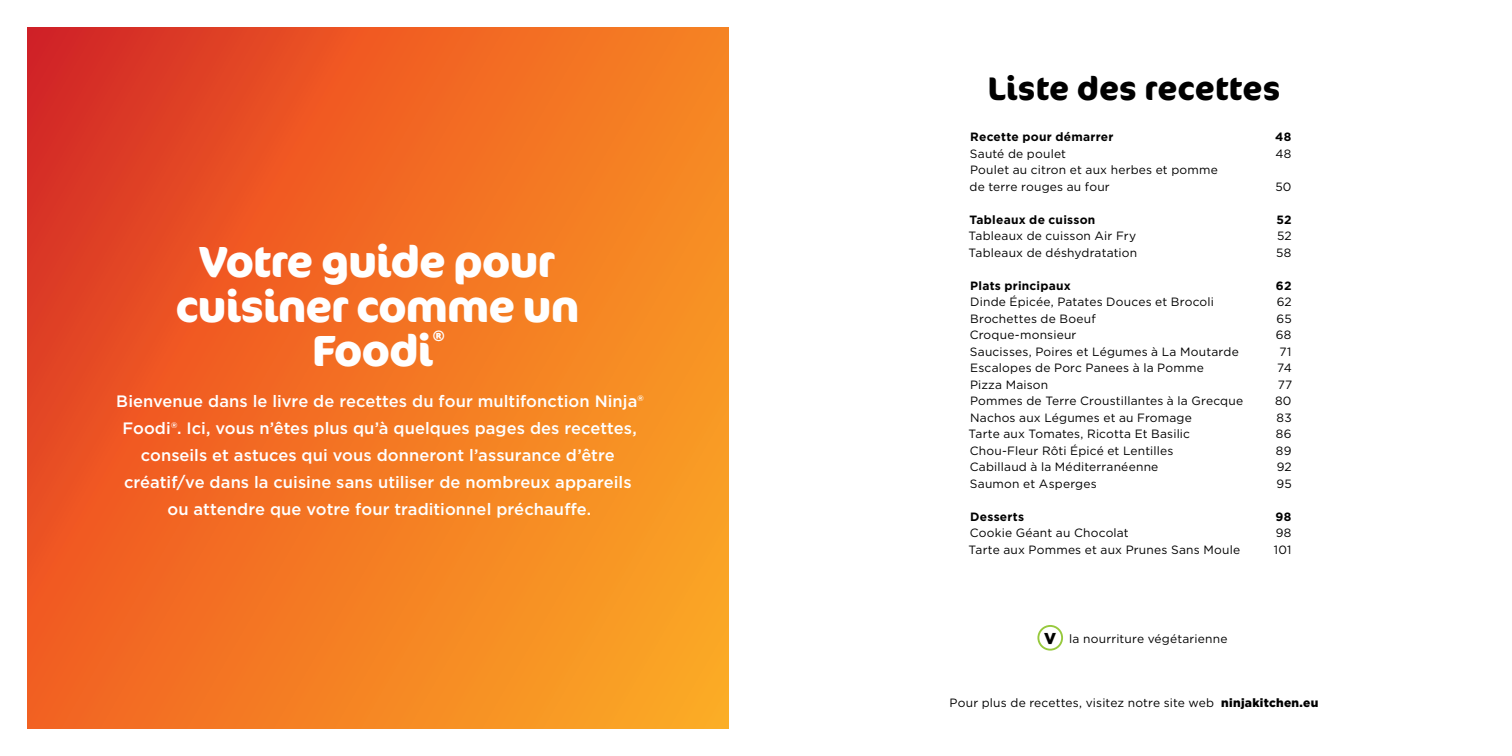
<style>
.page{position:relative;width:1512px;height:756px;background:#fff}
.page>*{position:absolute;margin:0;border:0;box-sizing:border-box;transform-origin:0 0}
.t1{font:700 43.5px/45px "Cocon Pro";letter-spacing:-.025em;color:#fff;text-align:center}
.t2{font:700 32.7px "Cocon Pro";letter-spacing:.005em;color:#000}
.t3{font:500 16.5px/27px "Gotham";letter-spacing:.005em;color:#fff;text-align:center}
.t4{font:700 15px "Cocon Pro";color:#fff}
.t5{font:12px/16.5px "Gotham";letter-spacing:.015em;color:#000}
.t6{font:700 12px "Gotham";letter-spacing:.02em;color:#000}
.s1{font-weight:900;font-size:15.75px}
.s2{font-weight:900}
</style>
<div class="page">
<svg style="left:27px;top:27px;width:702px;height:702px;background:#f07023"></svg>
<div style="left:1037px;top:625px;width:26px;height:26px;border:2px solid #97c93d;border-radius:50%"></div>
<h1 class="t1" style="left:176px;top:238px;width:405px">Votre guide pour cuisiner comme un<br>Foodi</h1>
<p class="t4" style="left:433px;top:325px;width:14px">®</p>
<p class="t3" style="left:116px;top:387px;width:529px">Bienvenue dans le livre de recettes du four multifonction Ninja® Foodi®. Ici, vous n’êtes plus qu’à quelques pages des recettes, conseils et astuces qui vous donneront l’assurance d’être créatif/ve dans la cuisine sans utiliser de nombreux appareils ou attendre que votre four traditionnel préchauffe.</p>
<h2 class="t2" style="left:988px;top:66px;width:294px">Liste des recettes</h2>
<p class="t6" style="left:970px;top:129px;width:145px">Recette pour démarrer</p>
<p class="t6" style="left:1275px;top:129px;width:18px">48</p>
<p class="t5" style="left:970px;top:145px;width:98px">Sauté de poulet</p>
<p class="t5" style="left:1275px;top:145px;width:18px">48</p>
<p class="t5" style="left:970px;top:161px;width:250px">Poulet au citron et aux herbes et pomme de terre rouges au four</p>
<p class="t5" style="left:1275px;top:178px;width:18px">50</p>
<p class="t6" style="left:969px;top:211px;width:127px">Tableaux de cuisson</p>
<p class="t6" style="left:1276px;top:211px;width:17px">52</p>
<p class="t5" style="left:969px;top:227px;width:169px">Tableaux de cuisson Air Fry</p>
<p class="t5" style="left:1277px;top:227px;width:16px">52</p>
<p class="t5" style="left:969px;top:244px;width:170px">Tableaux de déshydratation</p>
<p class="t5" style="left:1276px;top:244px;width:17px">58</p>
<p class="t6" style="left:970px;top:277px;width:102px">Plats principaux</p>
<p class="t6" style="left:1276px;top:277px;width:17px">62</p>
<p class="t5" style="left:970px;top:293px;width:245px">Dinde Épicée, Patates Douces et Brocoli</p>
<p class="t5" style="left:1277px;top:293px;width:17px">62</p>
<p class="t5" style="left:970px;top:310px;width:127px">Brochettes de Boeuf</p>
<p class="t5" style="left:1276px;top:310px;width:17px">65</p>
<p class="t5" style="left:970px;top:326px;width:108px">Croque-monsieur</p>
<p class="t5" style="left:1276px;top:326px;width:17px">68</p>
<p class="t5" style="left:970px;top:343px;width:270px">Saucisses, Poires et Légumes à La Moutarde</p>
<p class="t5" style="left:1280px;top:343px;width:13px">71</p>
<p class="t5" style="left:970px;top:359px;width:235px">Escalopes de Porc Panees à la Pomme</p>
<p class="t5" style="left:1277px;top:359px;width:16px">74</p>
<p class="t5" style="left:970px;top:376px;width:80px">Pizza Maison</p>
<p class="t5" style="left:1278px;top:376px;width:16px">77</p>
<p class="t5" style="left:970px;top:392px;width:275px">Pommes de Terre Croustillantes à la Grecque</p>
<p class="t5" style="left:1275px;top:392px;width:18px">80</p>
<p class="t5" style="left:970px;top:409px;width:223px">Nachos aux Légumes et au Fromage</p>
<p class="t5" style="left:1276px;top:409px;width:17px">83</p>
<p class="t5" style="left:969px;top:425px;width:223px">Tarte aux Tomates, Ricotta Et Basilic</p>
<p class="t5" style="left:1276px;top:425px;width:17px">86</p>
<p class="t5" style="left:970px;top:442px;width:205px">Chou-Fleur Rôti Épicé et Lentilles</p>
<p class="t5" style="left:1276px;top:442px;width:17px">89</p>
<p class="t5" style="left:970px;top:458px;width:190px">Cabillaud à la Méditerranéenne</p>
<p class="t5" style="left:1277px;top:458px;width:17px">92</p>
<p class="t5" style="left:970px;top:475px;width:128px">Saumon et Asperges</p>
<p class="t5" style="left:1276px;top:475px;width:17px">95</p>
<p class="t6" style="left:970px;top:508px;width:55px">Desserts</p>
<p class="t6" style="left:1276px;top:508px;width:17px">98</p>
<p class="t5" style="left:970px;top:524px;width:161px">Cookie Géant au Chocolat</p>
<p class="t5" style="left:1276px;top:524px;width:17px">98</p>
<p class="t5" style="left:969px;top:541px;width:273px">Tarte aux Pommes et aux Prunes Sans Moule</p>
<p class="t5" style="left:1274px;top:541px;width:19px">101</p>
<p class="t5" style="left:1044px;top:630px;width:185px"><span class="s1">V</span> la nourriture végétarienne</p>
<p class="t5" style="left:950px;top:694px;width:370px">Pour plus de recettes, visitez notre site web <span class="s2">ninjakitchen.eu</span></p>
</div>
